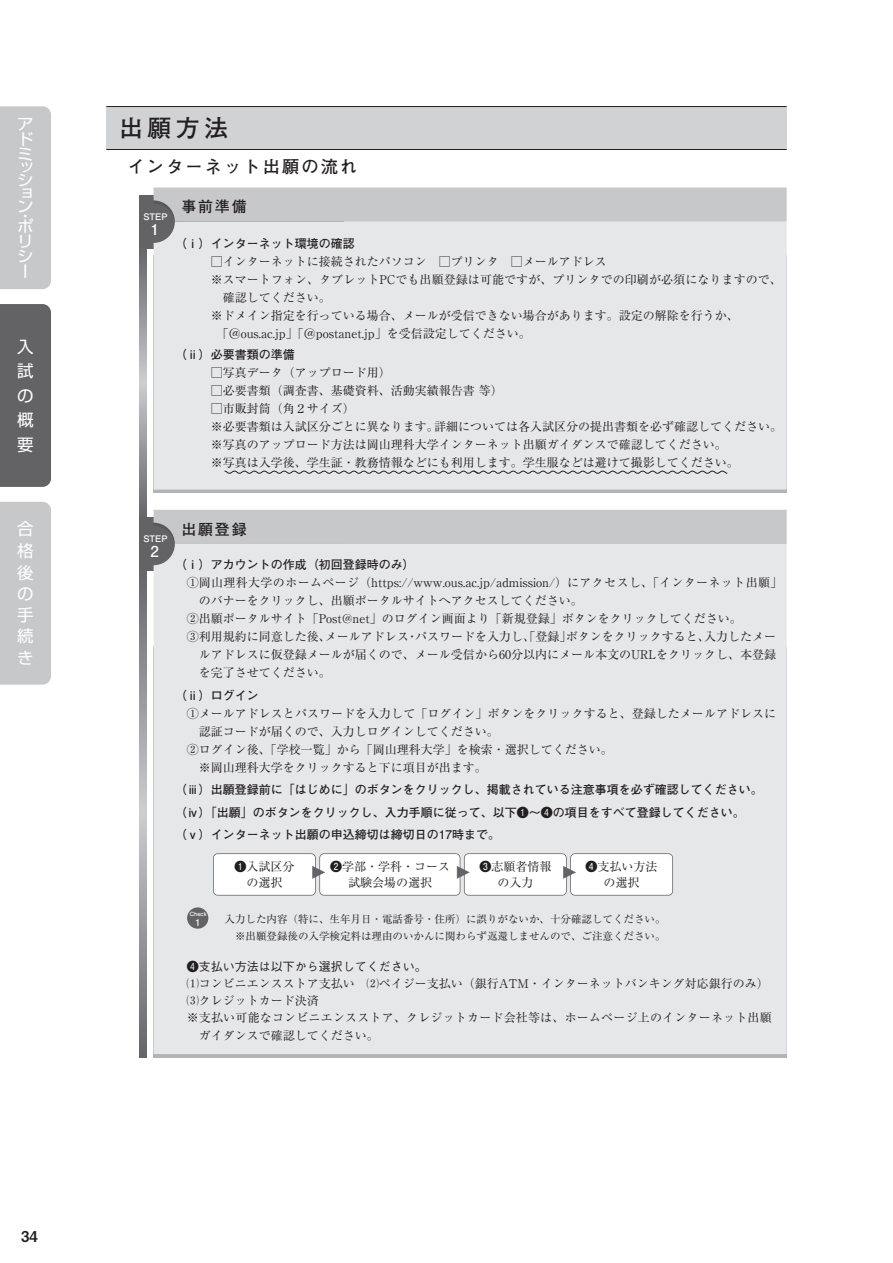
<style>
.page{position:relative;width:893px;height:1263px;background:#fff}
.page>*{position:absolute;margin:0;border:0;box-sizing:border-box;transform-origin:0 0}
.t1{font:700 24px "Futo Go B101 Pro";color:#231f20}
.t2{font:700 17.25px "Futo Go B101 Pro";letter-spacing:.12em;color:#231f20}
.t3{font:16.5px/21.5px "Shin Go Pro";color:#fff;text-align:justify}
.t4{font:15.45px/15px "Shin Go Pro";color:#fff;text-align:justify;scale:1.06 1}
.t5{font:700 15px "Futo Go B101 Pro";letter-spacing:.12em;color:#231f20}
.t6{font:700 15px "Futo Go B101 Pro";color:#fff}
.t7{font:15px "Midashi Go Pro MB31";color:#231f20}
.t8{font:12px/16.5px "Ryumin Pro";color:#231f20;text-align:center}
.t9{font:700 12px/22.5px "Futo Go B101 Pro";color:#231f20}
.t10{font:12px "Ryumin Pro";letter-spacing:.03em;color:#231f20}
.t11{font:500 12px "Gothic BBB Pro";color:#231f20}
.t12{font:10.5px/16.5px "Ryumin Pro";color:#231f20}
.t13{font:700 9.45px "Futo Go B101 Pro";color:#fff}
.t14{font:700 9px "Futo Go B101 Pro";color:#fff}
.t15{font:700 5.7px "Futo Go B101 Pro";color:#fff}
.s1{font-family:"Futo Go B101 Pro";font-weight:700}
</style>
<div class="page">
<div style="left:140px;top:195px;width:204px;height:53px;background:#636366"></div>
<div style="left:154px;top:225px;width:633px;height:265px;background:#e6e7e9"></div>
<svg style="left:154px;top:187px;width:633px;height:38px;background:#c8c9cb"></svg>
<svg style="left:140px;top:248px;width:6px;height:269px;background:#97989b"></svg>
<div style="left:140px;top:517px;width:204px;height:54px;background:#636366"></div>
<div style="left:154px;top:547px;width:633px;height:507px;background:#e6e7e9"></div>
<svg style="left:154px;top:510px;width:633px;height:37px;background:#c7c8ca"></svg>
<svg style="left:140px;top:571px;width:6px;height:486px;background:#97989b"></svg>
<svg style="left:224px;top:471px;width:504px;height:3px;background:#a2a1a3"></svg>
<svg style="left:213px;top:853px;width:460px;height:42px"></svg>
<div style="left:187px;top:907px;width:21px;height:22px;background:#636366;border-radius:50%"></div>
<div style="left:106px;top:107px;width:681px;height:42px;background:#d1d2d4"></div>
<hr style="left:106px;top:106px;width:681px;height:1px;background:#231f20">
<hr style="left:106px;top:149px;width:681px;height:1px;background:#231f20">
<div style="left:0;top:106px;width:51px;height:183px;background:#c7c8ca"></div>
<div style="left:0;top:304px;width:51px;height:183px;background:#636366"></div>
<div style="left:0;top:502px;width:51px;height:183px;background:#c7c8ca"></div>
<p class="t4" style="left:17px;top:115px;width:16px">アドミ</p>
<p class="t4" style="left:17px;top:159px;width:16px;line-height:12.9px">ッション</p>
<p class="t4" style="left:17px;top:206px;width:11px">・</p>
<p class="t4" style="left:17px;top:217px;width:17px;text-align:left">ポリシー</p>
<h3 class="t3" style="left:17px;top:332px;width:18px;line-height:24.6px">入試の概要</h3>
<h3 class="t3" style="left:17px;top:516px;width:18px">合格後の手続き</h3>
<p class="t7" style="left:21px;top:1224px;width:18px">34</p>
<h1 class="t1" style="left:119px;top:109px;width:110px">出願方法</h1>
<h2 class="t2" style="left:128px;top:153px;width:231px">インターネット出願の流れ</h2>
<p class="t14" style="left:143px;top:209px;width:26px">STEP</p>
<p class="t6" style="left:147px;top:217px;width:16px">１</p>
<p class="t5" style="left:181px;top:195px;width:67px">事前準備</p>
<p class="t9" style="left:175px;top:230px;width:181px">（ⅰ）インターネット環境の確認</p>
<p class="t8" style="left:211px;top:252px;width:397px">□インターネットに接続されたパソコン　□プリンタ　□メールアドレス</p>
<p class="t8" style="left:211px;top:270px;width:573px">※スマートフォン、タブレットPCでも出願登録は可能ですが、プリンタでの印刷が必須になりますので、</p>
<p class="t8" style="left:223px;top:288px;width:109px">確認してください。</p>
<p class="t8" style="left:211px;top:306px;width:529px">※ドメイン指定を行っている場合、メールが受信できない場合があります。設定の解除を行うか、</p>
<p class="t8" style="left:211px;top:324px;width:321px">　「＠ous.ac.jp」「＠postanet.jp」を受信設定してください。</p>
<p class="t9" style="left:175px;top:341px;width:121px">（ⅱ）必要書類の準備</p>
<p class="t8" style="left:211px;top:363px;width:181px">□写真データ（アップロード用）</p>
<p class="t8" style="left:211px;top:381px;width:293px">□必要書類（調査書、基礎資料、活動実績報告書 等）</p>
<p class="t8" style="left:211px;top:398px;width:573px;line-height:18px;text-align:left">□市販封筒（角２サイズ）<br>※必要書類は入試区分ごとに異なります。詳細については各入試区分の提出書類を必ず確認してください。※写真のアップロード方法は岡山理科大学インターネット出願ガイダンスで確認してください。<br>※写真は入学後、学生証・教務情報などにも利用します。学生服などは避けて撮影してください。</p>
<p class="t14" style="left:143px;top:532px;width:26px">STEP</p>
<p class="t6" style="left:151px;top:540px;width:10px">2</p>
<p class="t5" style="left:181px;top:517px;width:67px">出願登録</p>
<p class="t9" style="left:175px;top:552px;width:241px">（ⅰ）アカウントの作成（初回登録時のみ）</p>
<p class="t10" style="left:187px;top:573px;width:597px">①岡山理科大学のホームページ（https://www.ous.ac.jp/admission/）にアクセスし、「インターネット出願」</p>
<p class="t8" style="left:199px;top:591px;width:385px">のバナーをクリックし、出願ポータルサイトへアクセスしてください。</p>
<p class="t8" style="left:187px;top:609px;width:557px">②出願ポータルサイト「Post@net」のログイン画面より「新規登録」ボタンをクリックしてください。</p>
<p class="t8" style="left:187px;top:627px;width:591px">③利用規約に同意した後、メールアドレス・パスワードを入力し、「登録」ボタンをクリックすると、入力したメー</p>
<p class="t8" style="left:199px;top:645px;width:579px">ルアドレスに仮登録メールが届くので、メール受信から60分以内にメール本文のURLをクリックし、本登録</p>
<p class="t8" style="left:199px;top:663px;width:133px">を完了させてください。</p>
<p class="t9" style="left:175px;top:682px;width:85px">（ⅱ）ログイン</p>
<p class="t8" style="left:187px;top:704px;width:591px">①メールアドレスとパスワードを入力して「ログイン」ボタンをクリックすると、登録したメールアドレスに</p>
<p class="t8" style="left:199px;top:722px;width:301px">認証コードが届くので、入力しログインしてください。</p>
<p class="t8" style="left:187px;top:740px;width:427px">②ログイン後、「学校一覧」から「岡山理科大学」を検索・選択してください。</p>
<p class="t8" style="left:187px;top:758px;width:301px">　※岡山理科大学をクリックすると下に項目が出ます。</p>
<p class="t9" style="left:175px;top:777px;width:589px">（ⅲ）出願登録前に「はじめに」のボタンをクリックし、掲載されている注意事項を必ず確認してください。（ⅳ）「出願」のボタンをクリックし、入力手順に従って、以下❶～❹の項目をすべて登録してください。（ⅴ）インターネット出願の申込締切は締切日の17時まで。</p>
<p class="t8" style="left:234px;top:857px;width:61px"><span class="s1">❶</span>入試区分の選択</p>
<p class="t8" style="left:330px;top:857px;width:121px"><span class="s1">❷</span>学部・学科・コース試験会場の選択</p>
<p class="t8" style="left:479px;top:857px;width:73px"><span class="s1">❸</span>志願者情報の入力</p>
<p class="t8" style="left:586px;top:857px;width:73px"><span class="s1">❹</span>支払い方法の選択</p>
<p class="t15" style="left:190px;top:910px;width:18px">Check</p>
<p class="t13" style="left:195px;top:915px;width:7px">1</p>
<p class="t12" style="left:225px;top:910px;width:443px">入力した内容（特に、生年月日・電話番号・住所）に誤りがないか、十分確認してください。　※出願登録後の入学検定料は理由のいかんに関わらず返還しませんので、ご注意ください。</p>
<p class="t11" style="left:187px;top:956px;width:242px"><span class="s1">❹</span>支払い方法は以下から選択してください。</p>
<p class="t8" style="left:187px;top:974px;width:584px">⑴コンビニエンスストア支払い　⑵ペイジー支払い（銀行ATM・インターネットバンキング対応銀行のみ）</p>
<p class="t8" style="left:187px;top:991px;width:133px">⑶クレジットカード決済</p>
<p class="t8" style="left:187px;top:1009px;width:587px">※支払い可能なコンビニエンスストア、クレジットカード会社等は、ホームページ上のインターネット出願</p>
<p class="t8" style="left:199px;top:1026px;width:181px">ガイダンスで確認してください。</p>
</div>
